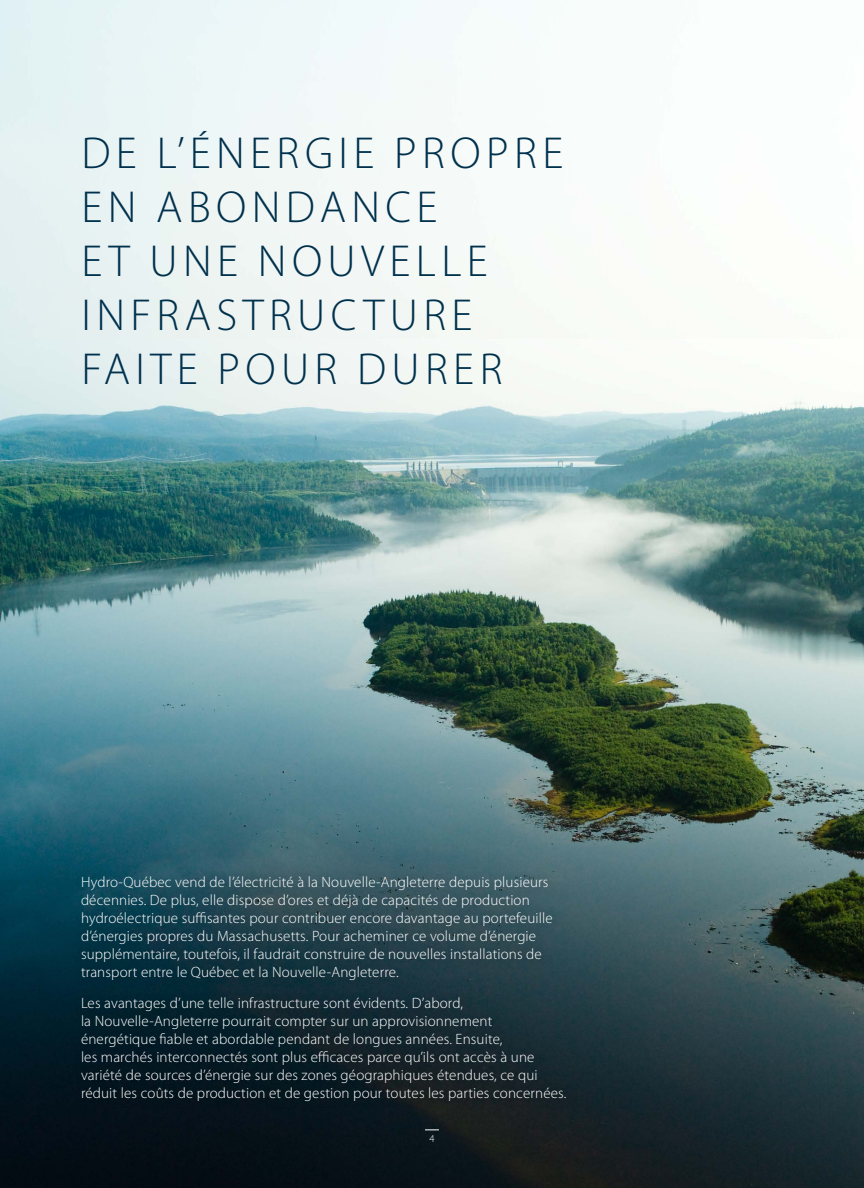
<style>
.page{position:relative;width:864px;height:1188px;background:#fff}
.page>*{position:absolute;margin:0;border:0;box-sizing:border-box;transform-origin:0 0}
.t1{font:300 45px/54px "Myriad Pro";letter-spacing:.12em;color:#00314d}
.t2{font:300 15px/18px "Myriad Pro";letter-spacing:.01em;color:#fff}
.t3{font:300 10.5px "Myriad Pro";color:#fff}
</style>
<div class="page">
<img style="left:0;top:338px;width:864px;height:850px">
<svg style="left:425px;top:1130px;width:14px;height:1px"></svg>
<div style="left:73px;top:868px;width:504px;height:246px;background:#000;opacity:.4"></div>
<h1 class="t1" style="left:81px;top:127px;width:483px">DE L’ÉNERGIE PROPRE<br>EN ABONDANCE<br>ET UNE NOUVELLE<br>INFRASTRUCTURE<br>FAITE POUR DURER</h1>
<p class="t2" style="left:81px;top:873px;width:473px">Hydro-Québec vend de l’électricité à la Nouvelle-Angleterre depuis plusieurs décennies. De plus, elle dispose d’ores et déjà de capacités de production hydroélectrique suffisantes pour contribuer encore davantage au portefeuille d’énergies propres du Massachusetts. Pour acheminer ce volume d’énergie supplémentaire, toutefois, il faudrait construire de nouvelles installations de transport entre le Québec et la Nouvelle-Angleterre.</p>
<p class="t2" style="left:81px;top:994px;width:487px">Les avantages d’une telle infrastructure sont évidents. D’abord,<br>la Nouvelle-Angleterre pourrait compter sur un approvisionnement énergétique fiable et abordable pendant de longues années. Ensuite,<br>les marchés interconnectés sont plus efficaces parce qu’ils ont accès à une variété de sources d’énergie sur des zones géographiques étendues, ce qui réduit les coûts de production et de gestion pour toutes les parties concernées.</p>
<p class="t3" style="left:429px;top:1133px;width:7px">4</p>
</div>
